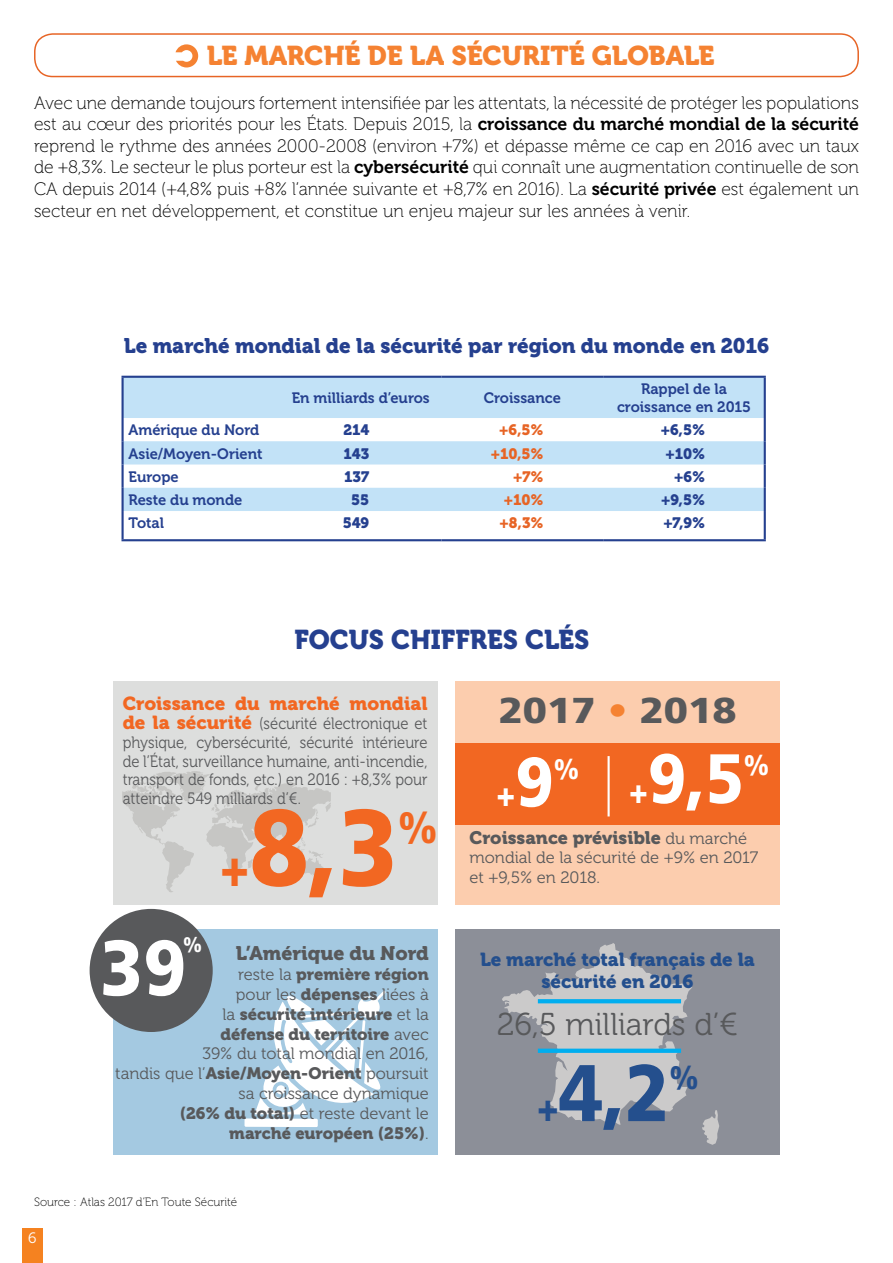
<style>
.page{position:relative;width:893px;height:1263px;background:#fff}
.page>*{position:absolute;margin:0;border:0;box-sizing:border-box;transform-origin:0 0}
.t1{font:900 108px "Frutiger LT Std";color:#f26722;scale:.9 1}
.t2{font:900 80.25px "Frutiger LT Std";color:#244f8d;scale:.9 1}
.t3{font:900 78px "Frutiger LT Std";color:#fff;scale:.9 1}
.t4{font:900 69.6px "Frutiger LT Std";color:#fff;scale:.9 1}
.t5{font:900 43.65px "Frutiger LT Std";color:#f26722;scale:.9 1}
.t6{font:900 36px "Frutiger LT Std";color:#58595b;scale:1.1 1}
.t7{font:900 34.8px "Frutiger LT Std";color:#fff;scale:.9 1}
.t8{font:900 32.4px "Frutiger LT Std";color:#244f8d;scale:.9 1}
.t9{font:31.5px "Museo 300";color:#58595b}
.t10{font:900 28.2px "Frutiger LT Std";color:#fff;scale:.9 1}
.t11{font:27px "Museo 900";letter-spacing:-.005em;color:#f58232}
.t12{font:27px "Museo 900";color:#25408f}
.t13{font:21px "Museo 900";letter-spacing:-.005em;color:#25408f}
.t14{font:900 21px "Frutiger LT Std";color:#fff;scale:.9 1}
.t15{font:19.5px "Museo 900";color:#58595b}
.t16{font:18.75px/22.5px "Museo 900";letter-spacing:-.005em;color:#244f8d;text-align:center}
.t17{font:18.75px "Museo 900";color:#f26722}
.t18{font:18px/21.6px "Museo 100";color:#000;text-align:justify}
.t19{font:18px "Museo 900";color:#58595b}
.t20{font:16.5px/18.8px "Museo 300";color:#58595b;text-align:justify;scale:.9 1}
.t21{font:16.5px/19.8px "Museo 300";color:#58595b;text-align:right}
.t22{font:16.5px/19.8px "Museo 900";color:#58595b}
.t23{font:15px/18px "Museo 700";color:#25408f;text-align:center}
.t24{font:15px "Museo 900";letter-spacing:-.01em;color:#25408f}
.t25{font:15px "Museo 900";color:#e76425}
.t26{font:15px "Museo 300";color:#fff}
.t27{font:12px "Museo 100";color:#000}
.s1{font-family:"Museo 700"}
.s2{font-family:"Museo 900";font-size:18.75px;color:#f26722}
.s3{font-size:54px}
.s4{font-family:"Museo 300"}
.s5{font-family:"Museo 900"}
.s6{color:#f58232}
.s7{font-size:69.6px}
.s8{font-size:34.8px}
.s9{font-family:"Museo 300";font-size:16.5px}
.s10{font-size:40.05px}
</style>
<div class="page">
<div style="left:455px;top:681px;width:325px;height:224px;background:#fccdae"></div>
<div style="left:113px;top:681px;width:324px;height:224px;background:#dddedd"></div>
<div style="left:113px;top:929px;width:324px;height:225px;background:#a4c9e1"></div>
<div style="left:455px;top:929px;width:325px;height:225px;background:#8c8f98"></div>
<div style="left:455px;top:743px;width:325px;height:81px;background:#f26722"></div>
<svg style="left:702px;top:1110px;width:17px;height:35px"></svg>
<svg style="left:502px;top:943px;width:190px;height:182px"></svg>
<div style="left:244px;top:1118px;width:74px;height:9px;background:#fff;border-radius:2px"></div>
<svg style="left:254px;top:991px;width:132px;height:130px"></svg>
<svg style="left:122px;top:771px;width:209px;height:121px"></svg>
<div style="left:22px;top:1229px;width:21px;height:34px;background:#f58220"></div>
<hr style="left:608px;top:756px;width:2px;height:60px;background:#fff">
<div style="left:34px;top:33px;width:825px;height:44px;border:1px solid #e76425;border-radius:18px"></div>
<svg style="left:124px;top:378px;width:640px;height:133px;fill:#c2e2f7"></svg>
<hr style="left:122px;top:376px;width:158px;height:2px;background:#25408f">
<hr style="left:122px;top:378px;width:2px;height:40px;background:#25408f">
<hr style="left:280px;top:376px;width:162px;height:2px;background:#25408f">
<hr style="left:442px;top:376px;width:161px;height:2px;background:#25408f">
<hr style="left:603px;top:376px;width:163px;height:2px;background:#25408f">
<hr style="left:764px;top:378px;width:2px;height:40px;background:#25408f">
<hr style="left:122px;top:418px;width:2px;height:23px;background:#25408f">
<hr style="left:764px;top:418px;width:2px;height:23px;background:#25408f">
<hr style="left:122px;top:441px;width:2px;height:23px;background:#25408f">
<hr style="left:764px;top:441px;width:2px;height:23px;background:#25408f">
<hr style="left:122px;top:464px;width:2px;height:24px;background:#25408f">
<hr style="left:764px;top:464px;width:2px;height:24px;background:#25408f">
<hr style="left:122px;top:488px;width:2px;height:23px;background:#25408f">
<hr style="left:764px;top:488px;width:2px;height:23px;background:#25408f">
<hr style="left:122px;top:511px;width:2px;height:28px;background:#25408f">
<hr style="left:764px;top:511px;width:2px;height:28px;background:#25408f">
<hr style="left:122px;top:539px;width:158px;height:2px;background:#25408f">
<hr style="left:280px;top:539px;width:162px;height:2px;background:#25408f">
<hr style="left:442px;top:539px;width:161px;height:2px;background:#25408f">
<hr style="left:603px;top:539px;width:163px;height:2px;background:#25408f">
<div style="left:90px;top:909px;width:123px;height:123px;background:#58595b;border-radius:50%"></div>
<svg style="left:538px;top:999px;width:143px;height:4px"></svg>
<svg style="left:538px;top:1049px;width:143px;height:4px"></svg>
<svg style="left:175px;top:44px;width:23px;height:24px"></svg>
<h3 class="t11" style="left:207px;top:41px;width:59px">LE MARC</h3>
<h3 class="t11" style="left:323px;top:41px;width:146px">HÉ DE LA SÉC</h3>
<h3 class="t11" style="left:502px;top:41px;width:37px">URITÉ</h3>
<h3 class="t11" style="left:592px;top:41px;width:56px">GLOBA</h3>
<h3 class="t11" style="left:684px;top:41px;width:31px">LE</h3>
<p class="t18" style="left:34px;top:92px;width:826px">Avec une demande toujours fortement intensifiée par les attentats, la nécessité de protéger les populations est au cœur des priorités pour les États. Depuis 2015, la <span class="s1">croissance du marché mondial de la sécurité </span>reprend le rythme des années 2000-2008 (environ +7%) et dépasse même ce cap en 2016 avec un taux de +8,3%. Le secteur le plus porteur est la <span class="s1">cybersécurité</span> qui connaît une augmentation continuelle de son CA depuis 2014 (+4,8% puis +8% l’année suivante et +8,7% en 2016). La <span class="s1">sécurité privée</span> est également un secteur en net développement, et constitue un enjeu majeur sur les années à venir.</p>
<p class="t13" style="left:124px;top:334px;width:647px">Le marché mondial de la sécurité par région du monde en 2016</p>
<p class="t23" style="left:292px;top:389px;width:140px">En milliards d’euros</p>
<p class="t23" style="left:484px;top:389px;width:79px">Croissance</p>
<p class="t23" style="left:617px;top:380px;width:135px">Rappel de la croissance en 2015</p>
<p class="t23" style="left:129px;top:421px;width:132px">Amérique du Nord</p>
<p class="t24" style="left:343px;top:421px;width:27px">214</p>
<p class="t25" style="left:499px;top:421px;width:46px">+6,5%</p>
<p class="t24" style="left:661px;top:421px;width:46px">+6,5%</p>
<p class="t23" style="left:129px;top:444px;width:136px">Asie/Moyen-Orient</p>
<p class="t24" style="left:344px;top:445px;width:27px">143</p>
<p class="t25" style="left:491px;top:445px;width:54px">+10,5%</p>
<p class="t24" style="left:665px;top:445px;width:41px">+10%</p>
<p class="t23" style="left:129px;top:468px;width:52px">Europe</p>
<p class="t24" style="left:344px;top:468px;width:27px">137</p>
<p class="t25" style="left:513px;top:468px;width:32px">+7%</p>
<p class="t24" style="left:674px;top:468px;width:32px">+6%</p>
<p class="t23" style="left:129px;top:491px;width:115px">Reste du monde</p>
<p class="t24" style="left:351px;top:491px;width:19px">55</p>
<p class="t25" style="left:504px;top:491px;width:41px">+10%</p>
<p class="t24" style="left:661px;top:491px;width:45px">+9,5%</p>
<p class="t23" style="left:129px;top:514px;width:37px">Total</p>
<p class="t24" style="left:343px;top:514px;width:28px">549</p>
<p class="t25" style="left:500px;top:514px;width:46px">+8,3%</p>
<p class="t24" style="left:664px;top:514px;width:43px">+7,9%</p>
<h3 class="t12" style="left:295px;top:624px;width:296px">Focus chiffres clés</h3>
<p class="t17" style="left:123px;top:693px;width:306px">Croissance du marché mondial</p>
<p class="t20" style="left:123px;top:714px;width:340px"><span class="s2">de la sécurité</span> (sécurité électronique et physique, cybersécurité, sécurité intérieure de l’État, surveillance humaine, anti-incendie, transport de fonds, etc.) en 2016 : +8,3% pour atteindre 549 milliards d’€.</p>
<h1 class="t1" style="left:220px;top:782px;width:199px"><span class="s3">+</span>8,3</h1>
<h3 class="t5" style="left:398px;top:801px;width:45px">%</h3>
<h3 class="t3" style="left:100px;top:921px;width:97px">39</h3>
<p class="t14" style="left:183px;top:932px;width:22px">%</p>
<p class="t15" style="left:236px;top:942px;width:194px">L’Amérique du Nord</p>
<p class="t22" style="left:238px;top:965px;width:192px"><span class="s4">reste la</span> première région</p>
<p class="t21" style="left:236px;top:985px;width:194px">pour les <span class="s5">dépenses</span> liées à</p>
<p class="t22" style="left:220px;top:1004px;width:210px"><span class="s4">la</span> sécurité intérieure <span class="s4">et la </span>défense du territoire <span class="s4">avec</span></p>
<p class="t21" style="left:115px;top:1044px;width:315px">39% du total mondial en 2016,<br>tandis que l’<span class="s5">Asie/Moyen-Orient</span> poursuit sa croissance dynamique<br><span class="s5">(26% du total)</span> et reste devant le</p>
<p class="t22" style="left:229px;top:1123px;width:201px">marché européen (25%)<span class="s4">.</span></p>
<p class="t27" style="left:34px;top:1195px;width:205px">Source : Atlas 2017 d’En Toute Sécurité</p>
<p class="t26" style="left:28px;top:1230px;width:10px">6</p>
<h3 class="t6" style="left:499px;top:688px;width:218px">2017 <span class="s6">•</span> 2018</h3>
<h3 class="t7" style="left:496px;top:773px;width:65px">+<span class="s7">9</span></h3>
<h3 class="t10" style="left:554px;top:752px;width:30px">%</h3>
<h3 class="t4" style="left:629px;top:736px;width:129px"><span class="s8">+</span>9,5</h3>
<h3 class="t10" style="left:744px;top:748px;width:30px">%</h3>
<p class="t19" style="left:470px;top:827px;width:279px">Croissance prévisible <span class="s9">du marché</span></p>
<p class="t21" style="left:469px;top:848px;width:290px;text-align:left">mondial de la sécurité de +9% en 2017 et +9,5% en 2018.</p>
<p class="t16" style="left:480px;top:948px;width:276px">Le marché total français de la sécurité en 2016</p>
<h3 class="t9" style="left:497px;top:1007px;width:243px">26,5 milliards d’€</h3>
<h2 class="t2" style="left:537px;top:1044px;width:148px"><span class="s10">+</span>4,2</h2>
<h3 class="t8" style="left:669px;top:1058px;width:34px">%</h3>
</div>
